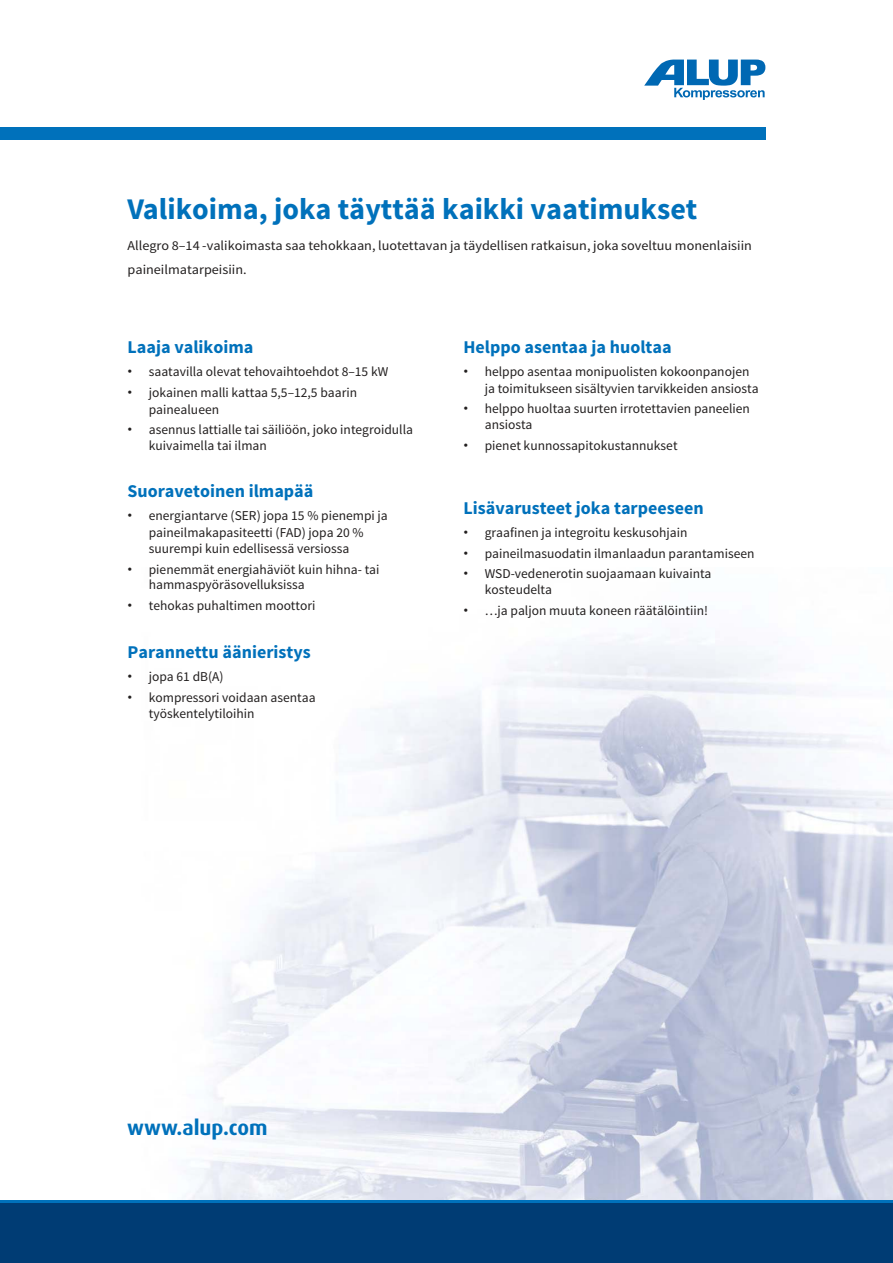
<style>
.page{position:relative;width:893px;height:1263px;background:#fff}
.page>*{position:absolute;margin:0;border:0;box-sizing:border-box;transform-origin:0 0}
.t1{font:700 30px "Source Sans Pro";color:#0071bb}
.t2{font:700 21px "Dax";color:#0071bb}
.t3{font:700 18px "Source Sans Pro";color:#0071bb}
.t4{font:13.5px/15.9px "Source Sans Pro";color:#221f1f}
.t5{font:13.5px/24px "Source Sans Pro";color:#221f1f;scale:1.05 1}
.s1{font-family:"Dax";font-weight:500}
</style>
<div class="page">
<img style="left:184px;top:634px;width:709px;height:566px">
<div style="left:0;top:128px;width:765px;height:12px;background:#0071bb"></div>
<div style="left:0;top:1202px;width:893px;height:61px;background:#003c74"></div>
<hr style="left:0;top:1200px;width:893px;height:3px;background:#0071bb">
<svg style="left:644px;top:60px;width:121px;height:40px"></svg>
<h1 class="t1" style="left:128px;top:190px;width:571px">Valikoima, joka täyttää kaikki vaatimukset</h1>
<p class="t5" style="left:128px;top:234px;width:596px">Allegro 8–14 -valikoimasta saa tehokkaan, luotettavan ja täydellisen ratkaisun, joka soveltuu monenlaisiin paineilmatarpeisiin.</p>
<h3 class="t3" style="left:128px;top:336px;width:127px">Laaja valikoima</h3>
<p class="t4" style="left:128px;top:364px;width:262px"><span class="s1">•</span> saatavilla olevat tehovaihtoehdot 8–15 kW</p>
<p class="t4" style="left:149px;top:385px;width:210px;line-height:16.5px;text-indent:-21px"><span class="s1">•</span> jokainen malli kattaa 5,5–12,5 baarin painealueen</p>
<p class="t4" style="left:149px;top:422px;width:266px;text-indent:-21px"><span class="s1">•</span> asennus lattialle tai säiliöön, joko integroidulla kuivaimella tai ilman</p>
<h3 class="t3" style="left:128px;top:480px;width:187px">Suoravetoinen ilmapää</h3>
<p class="t4" style="left:149px;top:508px;width:240px;text-indent:-21px"><span class="s1">•</span> energiantarve (SER) jopa 15 % pienempi ja paineilmakapasiteetti (FAD) jopa 20 % suurempi kuin edellisessä versiossa</p>
<p class="t4" style="left:149px;top:561px;width:232px;text-indent:-21px"><span class="s1">•</span> pienemmät energiahäviöt kuin hihna- tai hammaspyöräsovelluksissa</p>
<p class="t4" style="left:128px;top:598px;width:189px"><span class="s1">•</span> tehokas puhaltimen moottori</p>
<h3 class="t3" style="left:128px;top:640px;width:185px">Parannettu äänieristys</h3>
<p class="t4" style="left:128px;top:669px;width:97px"><span class="s1">•</span> jopa 61 dB(A)</p>
<p class="t4" style="left:149px;top:689px;width:168px;text-indent:-21px"><span class="s1">•</span> kompressori voidaan asentaa työskentelytiloihin</p>
<h3 class="t3" style="left:463px;top:336px;width:210px">Helppo asentaa ja huoltaa</h3>
<p class="t4" style="left:485px;top:364px;width:275px;text-indent:-21px"><span class="s1">•</span> helppo asentaa monipuolisten kokoonpanojen ja toimitukseen sisältyvien tarvikkeiden ansiosta</p>
<p class="t4" style="left:485px;top:401px;width:267px;text-indent:-21px"><span class="s1">•</span> helppo huoltaa suurten irrotettavien paneelien ansiosta</p>
<p class="t4" style="left:463px;top:438px;width:216px"><span class="s1">•</span> pienet kunnossapitokustannukset</p>
<h3 class="t3" style="left:463px;top:496px;width:242px">Lisävarusteet joka tarpeeseen</h3>
<p class="t4" style="left:463px;top:525px;width:226px"><span class="s1">•</span> graafinen ja integroitu keskusohjain</p>
<p class="t4" style="left:463px;top:545px;width:292px"><span class="s1">•</span> paineilmasuodatin ilmanlaadun parantamiseen</p>
<p class="t4" style="left:485px;top:566px;width:228px;text-indent:-21px"><span class="s1">•</span> WSD-vedenerotin suojaamaan kuivainta kosteudelta</p>
<p class="t4" style="left:463px;top:603px;width:246px"><span class="s1">•</span> …ja paljon muuta koneen räätälöintiin!</p>
<h2 class="t2" style="left:127px;top:1118px;width:142px">www.alup.com</h2>
</div>
